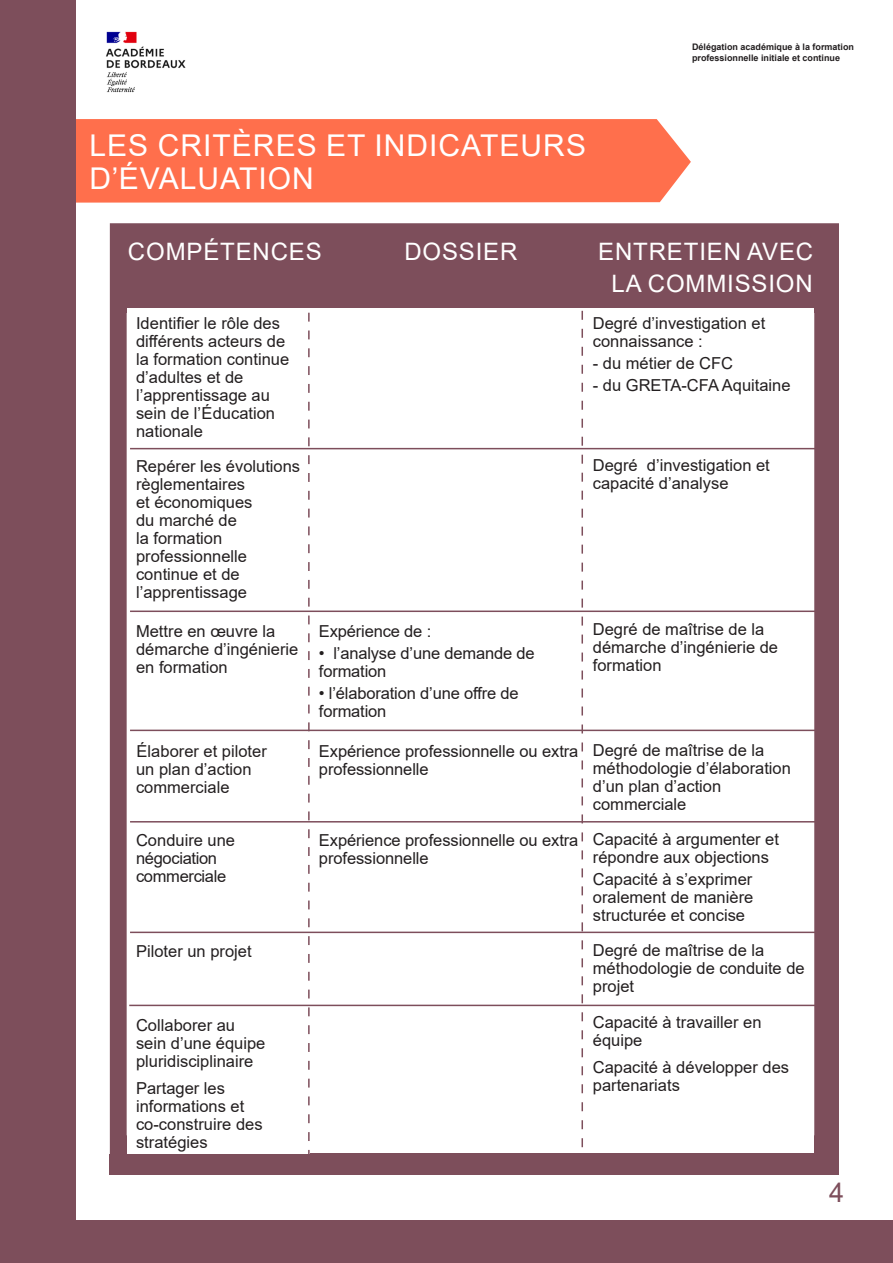
<style>
.page{position:relative;width:893px;height:1263px;background:#fff}
.page>*{position:absolute;margin:0;border:0;box-sizing:border-box;transform-origin:0 0}
.t1{font:30px/33px "Arial";letter-spacing:.035em;color:#fff}
.t2{font:27px "Arial";color:#7d4e5b}
.t3{font:24px "Arial";letter-spacing:.035em;color:#fff}
.t4{font:16.5px/18px "Arial";color:#231f20}
.t5{font:16.5px/18px "Arial";letter-spacing:-.02em;color:#231f20}
.t6{font:700 9px "Arial";color:#231f20}
</style>
<div class="page">
<div style="left:75px;top:119px;width:616px;height:84px;background:#ff6f4c"></div>
<div style="left:0;top:0;width:75px;height:1263px;background:#7d4e5b"></div>
<div style="left:0;top:1220px;width:893px;height:43px;background:#7d4e5b"></div>
<div style="left:110px;top:223px;width:729px;height:930px;background:#7d4e5b"></div>
<div style="left:128px;top:308px;width:182px;height:863px;background:#fff"></div>
<div style="left:310px;top:308px;width:283px;height:844px;background:#fff"></div>
<div style="left:584px;top:308px;width:230px;height:844px;background:#fff"></div>
<svg style="left:581px;top:311px;width:2px;height:842px"></svg>
<hr style="left:130px;top:448px;width:695px;height:1px;background:#7d4e5b">
<hr style="left:130px;top:610px;width:695px;height:2px;background:#7d4e5b">
<hr style="left:130px;top:730px;width:695px;height:1px;background:#7d4e5b">
<hr style="left:130px;top:821px;width:695px;height:1px;background:#7d4e5b">
<hr style="left:130px;top:931px;width:695px;height:2px;background:#7d4e5b">
<svg style="left:308px;top:313px;width:2px;height:840px"></svg>
<hr style="left:129px;top:1005px;width:695px;height:1px;background:#7d4e5b">
<div style="left:110px;top:1153px;width:729px;height:21px;background:#7d4e5b"></div>
<img style="left:106px;top:31px;width:80px;height:62px">
<hr style="left:892px;top:0;width:1px;height:1263px;background:#7d4e5b">
<p class="t1" style="left:90px;top:129px;width:498px">LES CRITÈRES ET INDICATEURS<br>D’ÉVALUATION</p>
<p class="t6" style="left:692px;top:41px;width:164px">Délégation académique à la formation</p>
<p class="t6" style="left:692px;top:51px;width:150px">professionnelle initiale et continue</p>
<p class="t3" style="left:128px;top:235px;width:195px">COMPÉTENCES</p>
<p class="t3" style="left:404px;top:235px;width:115px">DOSSIER</p>
<p class="t3" style="left:598px;top:235px;width:217px">ENTRETIEN AVEC</p>
<p class="t3" style="left:611px;top:267px;width:203px">LA COMMISSION</p>
<p class="t4" style="left:136px;top:314px;width:155px">Identifier le rôle des différents acteurs de la formation continue d’adultes et de l’apprentissage au sein de l’Éducation nationale</p>
<p class="t4" style="left:136px;top:457px;width:166px">Repérer les évolutions règlementaires<br>et économiques<br>du marché de<br>la formation professionnelle continue et de l’apprentissage</p>
<p class="t4" style="left:136px;top:622px;width:164px">Mettre en œuvre la démarche d’ingénierie en formation</p>
<p class="t4" style="left:136px;top:742px;width:132px">Élaborer et piloter un plan d’action commerciale</p>
<p class="t5" style="left:136px;top:831px;width:101px">Conduire une négociation commerciale</p>
<p class="t4" style="left:136px;top:942px;width:117px">Piloter un projet</p>
<p class="t4" style="left:136px;top:1016px;width:131px">Collaborer au sein d’une équipe pluridisciplinaire</p>
<p class="t4" style="left:136px;top:1079px;width:128px">Partager les informations et co-construire des stratégies</p>
<p class="t4" style="left:593px;top:314px;width:174px">Degré d’investigation et connaissance :</p>
<p class="t4" style="left:593px;top:354px;width:142px">- du métier de CFC</p>
<p class="t4" style="left:593px;top:376px;width:199px">- du GRETA-CFA Aquitaine</p>
<p class="t4" style="left:593px;top:456px;width:178px">Degré d’investigation et capacité d’analyse</p>
<p class="t4" style="left:319px;top:622px;width:114px">Expérience de :</p>
<p class="t4" style="left:319px;top:644px;width:217px">• l’analyse d’une demande de formation</p>
<p class="t4" style="left:319px;top:684px;width:201px">• l’élaboration d’une offre de formation</p>
<p class="t4" style="left:319px;top:742px;width:261px">Expérience professionnelle ou extra professionnelle</p>
<p class="t4" style="left:319px;top:831px;width:261px">Expérience professionnelle ou extra professionnelle</p>
<p class="t4" style="left:593px;top:620px;width:187px">Degré de maîtrise de la démarche d’ingénierie de formation</p>
<p class="t4" style="left:593px;top:741px;width:200px">Degré de maîtrise de la méthodologie d’élaboration d’un plan d’action commerciale</p>
<p class="t4" style="left:593px;top:830px;width:188px">Capacité à argumenter et répondre aux objections</p>
<p class="t4" style="left:593px;top:870px;width:162px;text-align:justify">Capacité à s’exprimer oralement de manière structurée et concise</p>
<p class="t4" style="left:593px;top:941px;width:213px">Degré de maîtrise de la méthodologie de conduite de projet</p>
<p class="t4" style="left:593px;top:1013px;width:170px">Capacité à travailler en équipe</p>
<p class="t4" style="left:593px;top:1058px;width:198px">Capacité à développer des partenariats</p>
<p class="t2" style="left:829px;top:1174px;width:17px">4</p>
</div>
